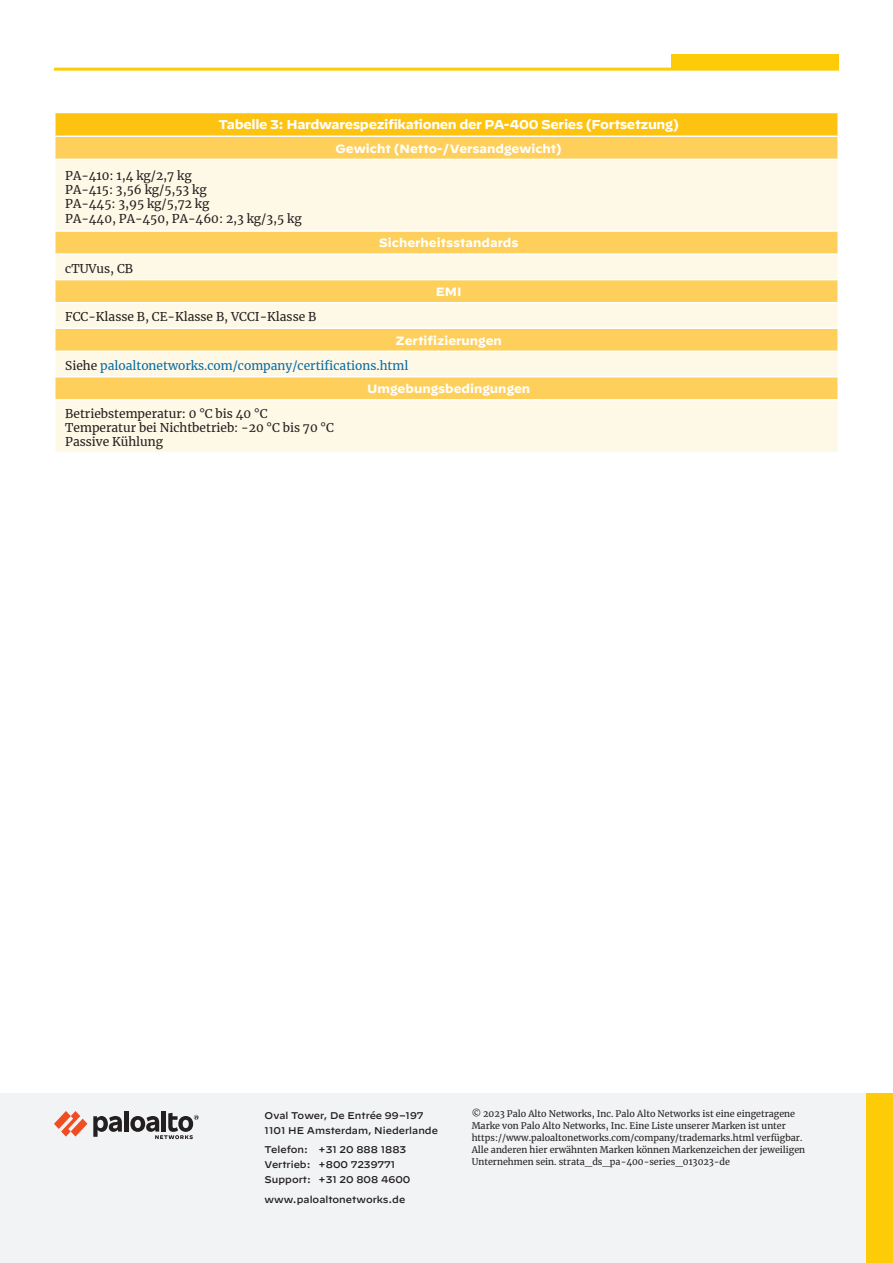
<style>
.page{position:relative;width:893px;height:1263px;background:#fff}
.page>*{position:absolute;margin:0;border:0;box-sizing:border-box;transform-origin:0 0}
.table-title{font:700 12.75px "Decimal";letter-spacing:-.025em;color:#fff}
.table-body-text{font:12px "Merriweather";color:#231f20}
.table-column-header{font:700 12px "Decimal";color:#fff}
.table-body-text-2{font:12px "Merriweather";color:#086ca4}
.t1{font:500 9.75px/15px "Decimal";color:#231f20}
.last-page-boilerplat{font:9px/12px "Merriweather";color:#231f20}
.s1{color:#231f20}
</style>
<div class="page">
<div style="left:0;top:1093px;width:893px;height:170px;background:#f2f3f4"></div>
<svg style="left:54px;top:1111px;width:33px;height:25px"></svg>
<div style="left:124px;top:1111px;width:5px;height:20px;background:#231f20"></div>
<svg style="left:93px;top:1116px;width:29px;height:21px"></svg>
<hr style="left:162px;top:1111px;width:4px;height:20px;background:#231f20">
<svg style="left:130px;top:1113px;width:68px;height:26px"></svg>
<div style="left:866px;top:1093px;width:27px;height:170px;background:#fecb09"></div>
<div style="left:672px;top:54px;width:167px;height:14px;background:#fecb09"></div>
<hr style="left:54px;top:68px;width:785px;height:3px;background:#fecb09">
<div style="left:55px;top:112px;width:783px;height:24px;background:#fec210"></div>
<div style="left:56px;top:137px;width:781px;height:22px;background:#fecf5b"></div>
<svg style="left:56px;top:160px;width:781px;height:292px;background:#feebbb"></svg>
<hr style="left:54px;top:112px;width:785px;height:1px;background:#fff">
<hr style="left:54px;top:113px;width:2px;height:22px;background:#fff">
<hr style="left:837px;top:113px;width:2px;height:22px;background:#fff">
<hr style="left:54px;top:135px;width:785px;height:2px;background:#fff">
<hr style="left:54px;top:230px;width:785px;height:2px;background:#fff">
<hr style="left:54px;top:253px;width:785px;height:2px;background:#fff">
<hr style="left:54px;top:279px;width:785px;height:1px;background:#fff">
<hr style="left:54px;top:302px;width:785px;height:1px;background:#fff">
<hr style="left:54px;top:327px;width:785px;height:2px;background:#fff">
<hr style="left:54px;top:351px;width:785px;height:1px;background:#fff">
<hr style="left:54px;top:376px;width:785px;height:1px;background:#fff">
<hr style="left:54px;top:399px;width:785px;height:2px;background:#fff">
<p class="table-title" style="left:218px;top:118px;width:462px">Tabelle 3: Hardwarespezifikationen der PA-400 Series (Fortsetzung)</p>
<p class="table-column-header" style="left:336px;top:141px;width:228px">Gewicht (Netto-/Versandgewicht)</p>
<p class="table-body-text" style="left:65px;top:167px;width:128px">PA-410: 1,4 kg/2,7 kg</p>
<p class="table-body-text" style="left:65px;top:181px;width:143px">PA-415: 3,56 kg/5,53 kg</p>
<p class="table-body-text" style="left:65px;top:196px;width:146px">PA-445: 3,95 kg/5,72 kg</p>
<p class="table-body-text" style="left:65px;top:210px;width:238px">PA-440, PA-450, PA-460: 2,3 kg/3,5 kg</p>
<p class="table-body-text" style="left:65px;top:260px;width:69px">cTUVus, CB</p>
<p class="table-body-text" style="left:65px;top:309px;width:253px">FCC-Klasse B, CE-Klasse B, VCCI-Klasse B</p>
<p class="table-column-header" style="left:379px;top:236px;width:141px">Sicherheitsstandards</p>
<p class="table-column-header" style="left:436px;top:285px;width:27px">EMI</p>
<p class="table-column-header" style="left:395px;top:333px;width:108px">Zertifizierungen</p>
<p class="table-body-text-2" style="left:65px;top:357px;width:345px"><span class="s1">Siehe</span> paloaltonetworks.com/company/certifications.html</p>
<p class="table-column-header" style="left:367px;top:382px;width:165px">Umgebungsbedingungen</p>
<p class="table-body-text" style="left:65px;top:405px;width:204px">Betriebstemperatur: 0 °C bis 40 °C</p>
<p class="table-body-text" style="left:65px;top:419px;width:270px">Temperatur bei Nichtbetrieb: -20 °C bis 70 °C</p>
<p class="table-body-text" style="left:65px;top:434px;width:99px">Passive Kühlung</p>
<p class="t1" style="left:265px;top:1106px;width:175px">Oval Tower, De Entrée 99–197<br>1101 HE Amsterdam, Niederlande</p>
<p class="t1" style="left:265px;top:1141px;width:147px">Telefon: +31 20 888 1883<br>Vertrieb: +800 7239771<br>Support: +31 20 808 4600</p>
<p class="t1" style="left:265px;top:1190px;width:142px">www.paloaltonetworks.de</p>
<p class="last-page-boilerplat" style="left:472px;top:1108px;width:335px">© 2023 Palo Alto Networks, Inc. Palo Alto Networks ist eine eingetragene Marke von Palo Alto Networks, Inc. Eine Liste unserer Marken ist unter https://www.paloaltonetworks.com/company/trademarks.html verfügbar.<br>Alle anderen hier erwähnten Marken können Markenzeichen der jeweiligen Unternehmen sein. strata_ds_pa-400-series_013023-de</p>
</div>
